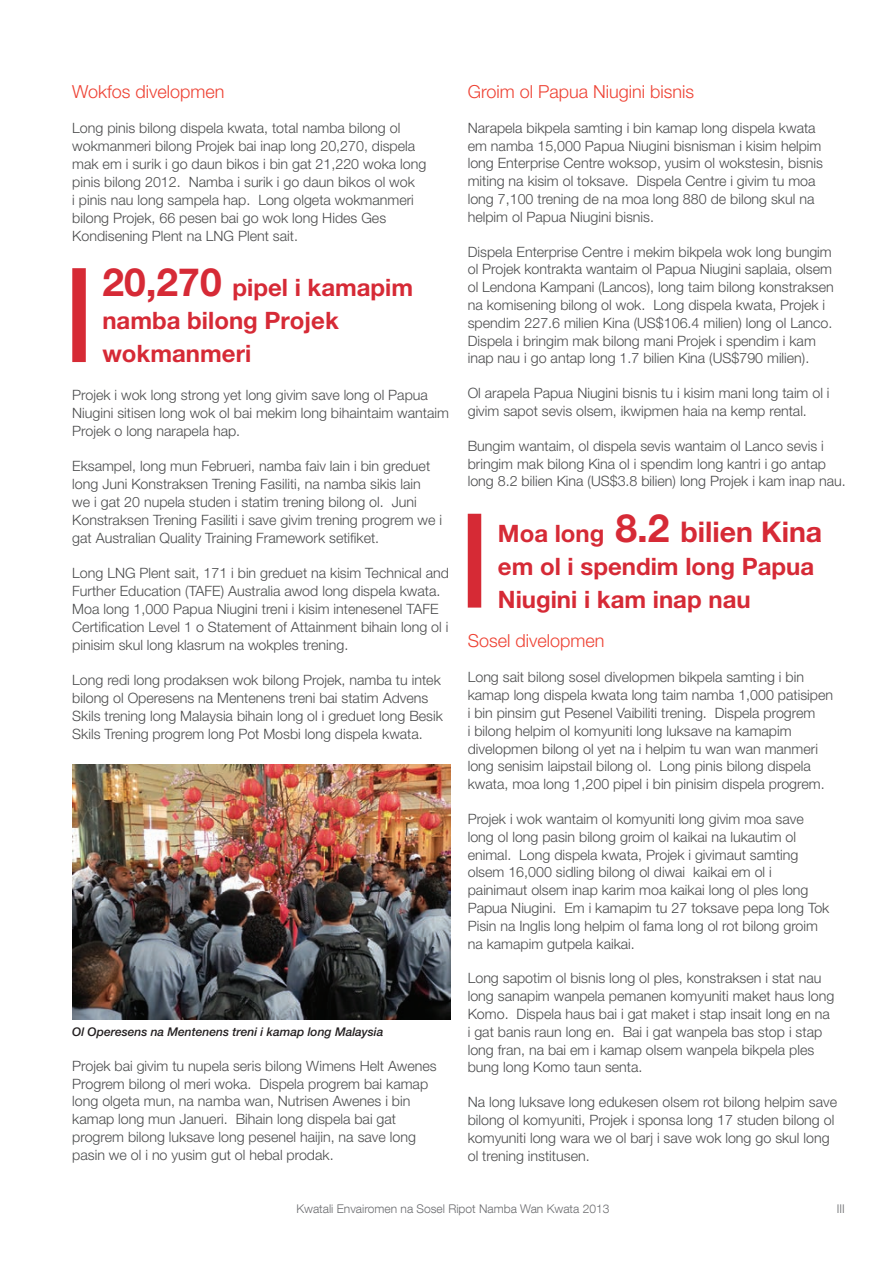
<style>
.page{position:relative;width:893px;height:1263px;background:#fff}
.page>*{position:absolute;margin:0;border:0;box-sizing:border-box;transform-origin:0 0}
.t1{font:700 28.5px "Helvetica Neue LT Pro";color:#d62a36}
.t2{font:700 24px/33px "Helvetica Neue LT Pro";color:#d62a36}
.t3{font:300 18px "Helvetica Neue LT Pro";color:#ee4234}
.t4{font:300 14.25px/17.9px "Helvetica Neue LT Pro";color:#4b4c4d}
.t5{font:300 12px "Helvetica Neue LT Com";color:#6c6d70}
.t6{font:italic 500 12px "Helvetica Neue LT Pro";color:#231f20}
.s1{font-size:39px}
.s2{font-size:24px}
</style>
<div class="page">
<div style="left:72px;top:268px;width:14px;height:94px;background:#d62a35"></div>
<div style="left:468px;top:514px;width:13px;height:94px;background:#d62a35"></div>
<img style="left:72px;top:764px;width:379px;height:255px">
<p class="t3" style="left:72px;top:80px;width:154px">Wokfos divelopmen</p>
<p class="t4" style="left:72px;top:119px;width:355px">Long pinis bilong dispela kwata, total namba bilong ol wokmanmeri bilong Projek bai inap long 20,270, dispela mak em i surik i go daun bikos i bin gat 21,220 woka long pinis bilong 2012. Namba i surik i go daun bikos ol wok<br>i pinis nau long sampela hap. Long olgeta wokmanmeri bilong Projek, 66 pesen bai go wok long Hides Ges Kondisening Plent na LNG Plent sait.</p>
<h2 class="t2" style="left:102px;top:270px;width:312px"><span class="s1">20,270</span> pipel i kamapim namba bilong Projek wokmanmeri</h2>
<p class="t4" style="left:72px;top:385px;width:378px">Projek i wok long strong yet long givim save long ol Papua<br>Niugini sitisen long wok ol bai mekim long bihaintaim wantaim<br>Projek o long narapela hap.</p>
<p class="t4" style="left:72px;top:456px;width:371px">Eksampel, long mun Februeri, namba faiv lain i bin greduet long Juni Konstraksen Trening Fasiliti, na namba sikis lain we i gat 20 nupela studen i statim trening bilong ol. Juni Konstraksen Trening Fasiliti i save givim trening progrem we i gat Australian Quality Training Framework setifiket.</p>
<p class="t4" style="left:72px;top:563px;width:378px">Long LNG Plent sait, 171 i bin greduet na kisim Technical and Further Education (TAFE) Australia awod long dispela kwata.<br>Moa long 1,000 Papua Niugini treni i kisim intenesenel TAFE Certification Level 1 o Statement of Attainment bihain long ol i pinisim skul long klasrum na wokples trening.</p>
<p class="t4" style="left:72px;top:670px;width:372px">Long redi long prodaksen wok bilong Projek, namba tu intek bilong ol Operesens na Mentenens treni bai statim Advens Skils trening long Malaysia bihain long ol i greduet long Besik Skils Trening progrem long Pot Mosbi long dispela kwata.</p>
<p class="t6" style="left:72px;top:1025px;width:313px">Ol Operesens na Mentenens treni i kamap long Malaysia</p>
<p class="t4" style="left:72px;top:1057px;width:366px">Projek bai givim tu nupela seris bilong Wimens Helt Awenes Progrem bilong ol meri woka. Dispela progrem bai kamap long olgeta mun, na namba wan, Nutrisen Awenes i bin kamap long mun Janueri. Bihain long dispela bai gat progrem bilong luksave long pesenel haijin, na save long pasin we ol i no yusim gut ol hebal prodak.</p>
<p class="t3" style="left:468px;top:80px;width:228px">Groim ol Papua Niugini bisnis</p>
<p class="t4" style="left:468px;top:118px;width:357px">Narapela bikpela samting i bin kamap long dispela kwata em namba 15,000 Papua Niugini bisnisman i kisim helpim long Enterprise Centre woksop, yusim ol wokstesin, bisnis miting na kisim ol toksave. Dispela Centre i givim tu moa long 7,100 trening de na moa long 880 de bilong skul na helpim ol Papua Niugini bisnis.</p>
<p class="t4" style="left:468px;top:242px;width:368px">Dispela Enterprise Centre i mekim bikpela wok long bungim ol Projek kontrakta wantaim ol Papua Niugini saplaia, olsem ol Lendona Kampani (Lancos), long taim bilong konstraksen na komisening bilong ol wok. Long dispela kwata, Projek i spendim 227.6 milien Kina (US$106.4 milien) long ol Lanco.<br>Dispela i bringim mak bilong mani Projek i spendim i kam inap nau i go antap long 1.7 bilien Kina (US$790 milien).</p>
<p class="t4" style="left:468px;top:384px;width:363px">Ol arapela Papua Niugini bisnis tu i kisim mani long taim ol i givim sapot sevis olsem, ikwipmen haia na kemp rental.</p>
<p class="t4" style="left:468px;top:436px;width:380px">Bungim wantaim, ol dispela sevis wantaim ol Lanco sevis i bringim mak bilong Kina ol i spendim long kantri i go antap long 8.2 bilien Kina (US$3.8 bilien) long Projek i kam inap nau.</p>
<h1 class="t1" style="left:498px;top:514px;width:326px"><span class="s2">Moa long</span> <span class="s1">8.2</span> bilien Kina</h1>
<h2 class="t2" style="left:498px;top:549px;width:318px">em ol i spendim long Papua<br>Niugini i kam inap nau</h2>
<p class="t3" style="left:468px;top:630px;width:138px">Sosel divelopmen</p>
<p class="t4" style="left:468px;top:668px;width:367px">Long sait bilong sosel divelopmen bikpela samting i bin kamap long dispela kwata long taim namba 1,000 patisipen i bin pinsim gut Pesenel Vaibiliti trening. Dispela progrem<br>i bilong helpim ol komyuniti long luksave na kamapim divelopmen bilong ol yet na i helpim tu wan wan manmeri long senisim laipstail bilong ol. Long pinis bilong dispela kwata, moa long 1,200 pipel i bin pinisim dispela progrem.</p>
<p class="t4" style="left:468px;top:810px;width:363px">Projek i wok wantaim ol komyuniti long givim moa save long ol long pasin bilong groim ol kaikai na lukautim ol enimal. Long dispela kwata, Projek i givimaut samting olsem 16,000 sidling bilong ol diwai kaikai em ol i painimaut olsem inap karim moa kaikai long ol ples long Papua Niugini. Em i kamapim tu 27 toksave pepa long Tok Pisin na Inglis long helpim ol fama long ol rot bilong groim na kamapim gutpela kaikai.</p>
<p class="t4" style="left:468px;top:969px;width:368px">Long sapotim ol bisnis long ol ples, konstraksen i stat nau long sanapim wanpela pemanen komyuniti maket haus long Komo. Dispela haus bai i gat maket i stap insait long en na i gat banis raun long en. Bai i gat wanpela bas stop i stap long fran, na bai em i kamap olsem wanpela bikpela ples bung long Komo taun senta.</p>
<p class="t4" style="left:468px;top:1093px;width:371px">Na long luksave long edukesen olsem rot bilong helpim save bilong ol komyuniti, Projek i sponsa long 17 studen bilong ol komyuniti long wara we ol barj i save wok long go skul long ol trening institusen.</p>
<p class="t5" style="left:296px;top:1202px;width:314px">Kwatali Envairomen na Sosel Ripot Namba Wan Kwata 2013</p>
<p class="t5" style="left:837px;top:1202px;width:9px">III</p>
</div>
